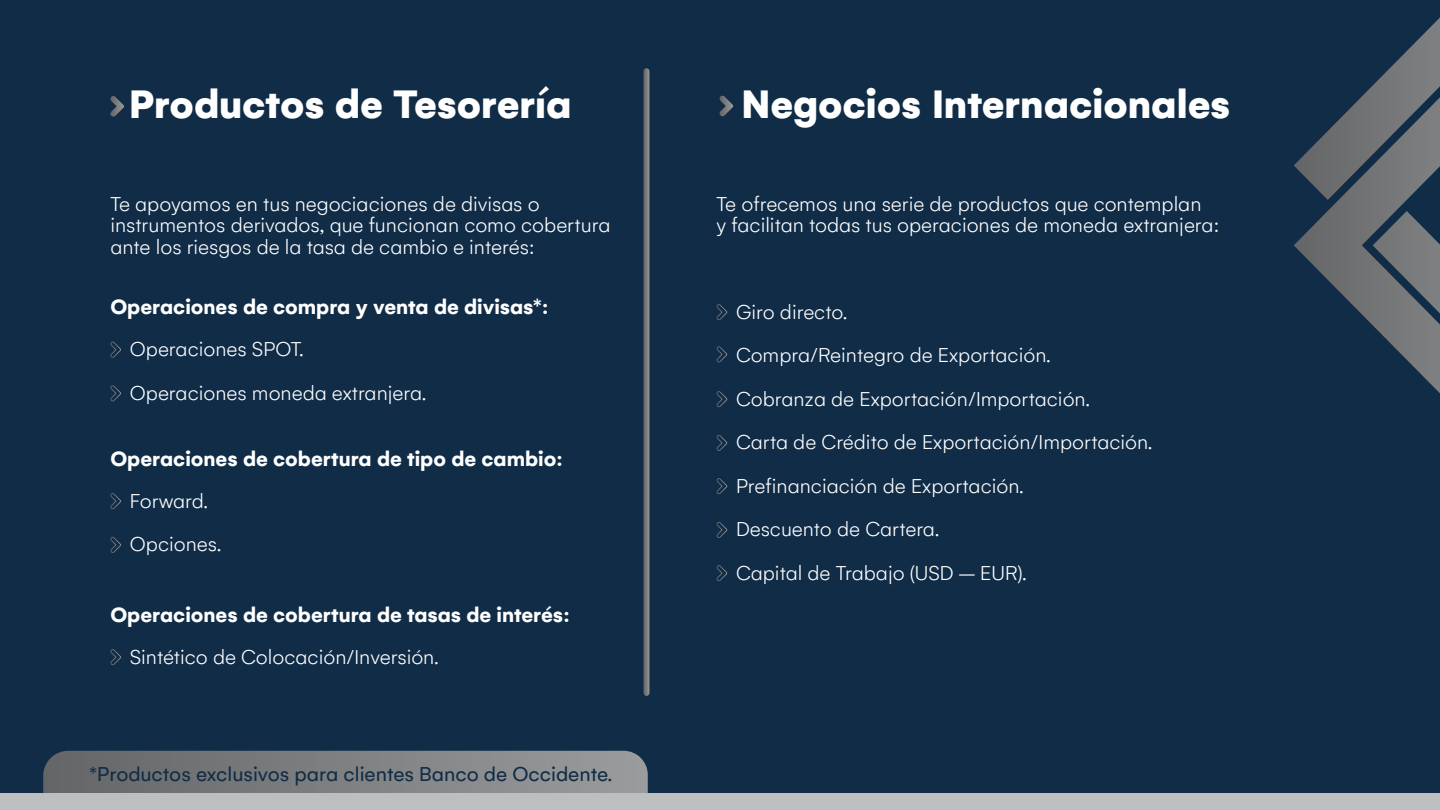
<style>
.page{position:relative;width:1440px;height:810px;background:#fff}
.page>*{position:absolute;margin:0;border:0;box-sizing:border-box;transform-origin:0 0}
.t1{font:900 43.05px "Gelion";color:#fff}
.t2{font:700 22.5px "Gelion";color:#fff}
.t3{font:300 21.75px/43.5px "Gelion";color:#fff}
.t4{font:21.75px "Gelion";color:#112c46}
</style>
<div class="page">
<div style="left:0;top:0;width:1440px;height:807px;background:#102c47"></div>
<svg style="left:643px;top:71px;width:6px;height:622px;background:#707377"></svg>
<svg style="left:110px;top:342px;width:11px;height:16px"></svg>
<svg style="left:110px;top:385px;width:11px;height:17px"></svg>
<svg style="left:110px;top:493px;width:11px;height:17px"></svg>
<svg style="left:110px;top:537px;width:11px;height:16px"></svg>
<svg style="left:110px;top:649px;width:11px;height:17px"></svg>
<svg style="left:716px;top:304px;width:11px;height:17px"></svg>
<svg style="left:716px;top:346px;width:11px;height:17px"></svg>
<svg style="left:716px;top:391px;width:11px;height:17px"></svg>
<svg style="left:716px;top:435px;width:11px;height:16px"></svg>
<svg style="left:716px;top:478px;width:11px;height:17px"></svg>
<svg style="left:716px;top:522px;width:11px;height:16px"></svg>
<svg style="left:716px;top:565px;width:11px;height:17px"></svg>
<svg style="left:1294px;top:17px;width:146px;height:376px"></svg>
<svg style="left:110px;top:96px;width:14px;height:21px"></svg>
<svg style="left:719px;top:96px;width:14px;height:21px"></svg>
<svg style="left:43px;top:751px;width:605px;height:42px;background:#7e7f81"></svg>
<div style="left:0;top:793px;width:1440px;height:17px;background:#bcbec0"></div>
<h1 class="t1" style="left:129px;top:76px;width:444px">Productos de Tesorería</h1>
<h1 class="t1" style="left:741px;top:76px;width:491px">Negocios Internacionales</h1>
<p class="t3" style="left:110px;top:193px;width:501px;line-height:21.8px">Te apoyamos en tus negociaciones de divisas o instrumentos derivados, que funcionan como cobertura ante los riesgos de la tasa de cambio e interés:</p>
<p class="t2" style="left:110px;top:292px;width:440px">Operaciones de compra y venta de divisas*:</p>
<p class="t3" style="left:130px;top:327px;width:298px">Operaciones SPOT.<br>Operaciones moneda extranjera.</p>
<p class="t2" style="left:110px;top:444px;width:454px">Operaciones de cobertura de tipo de cambio:</p>
<p class="t3" style="left:130px;top:479px;width:93px">Forward.<br>Opciones.</p>
<p class="t2" style="left:110px;top:600px;width:461px">Operaciones de cobertura de tasas de interés:</p>
<p class="t3" style="left:130px;top:635px;width:310px">Sintético de Colocación/Inversión.</p>
<p class="t4" style="left:89px;top:762px;width:524px">*Productos exclusivos para clientes Banco de Occidente.</p>
<p class="t3" style="left:716px;top:193px;width:505px;line-height:21.8px">Te ofrecemos una serie de productos que contemplan<br>y facilitan todas tus operaciones de moneda extranjera:</p>
<p class="t3" style="left:736px;top:290px;width:418px">Giro directo.<br>Compra/Reintegro de Exportación.<br>Cobranza de Exportación/Importación.<br>Carta de Crédito de Exportación/Importación.<br>Prefinanciación de Exportación.<br>Descuento de Cartera.<br>Capital de Trabajo (USD – EUR).</p>
</div>
